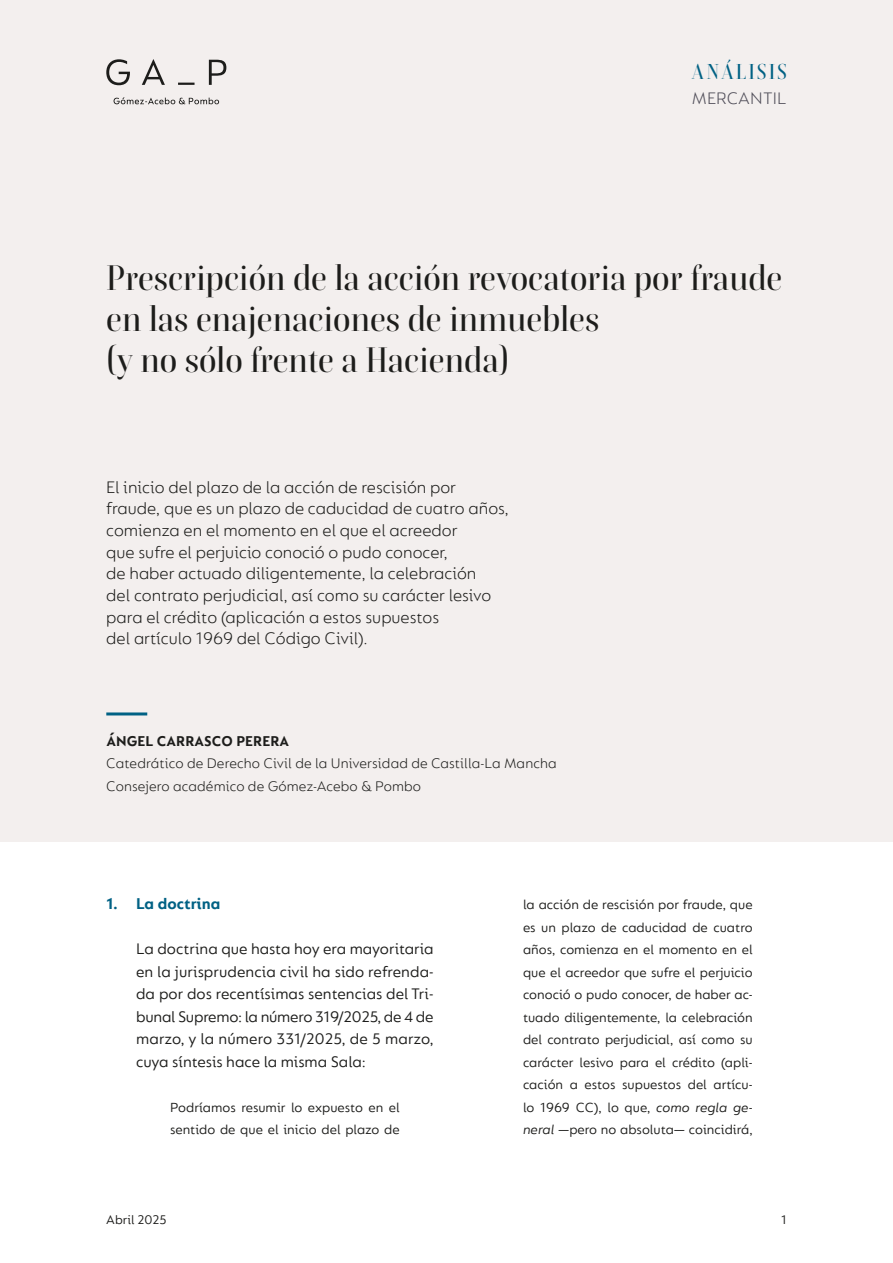
<style>
.page{position:relative;width:893px;height:1263px;background:#fff}
.page>*{position:absolute;margin:0;border:0;box-sizing:border-box;transform-origin:0 0}
.t1{font:500 34.5px/41.4px "Boska";color:#1d1d1b}
.t2{font:500 21px "Boska";letter-spacing:.1em;color:#006184}
.t3{font:300 18px/21.6px "FS Lucas";color:#1d1d1b}
.t4{font:300 18px "FS Lucas";letter-spacing:.01em;color:#504e59}
.t5{font:16.5px/22.5px "FS Lucas";color:#1d1d1b;text-align:justify}
.t6{font:700 16.5px "FS Lucas";color:#006184}
.t7{font:300 15px/22.5px "FS Lucas";letter-spacing:.01em;color:#1d1d1b}
.t8{font:700 15px "FS Lucas";letter-spacing:.01em;color:#1d1d1b}
.t9{font:14.25px/22.5px "FS Lucas";color:#1d1d1b}
.t10{font:13.5px "FS Lucas";color:#1d1d1b}
.s1{font-style:italic}
</style>
<div class="page">
<div style="left:0;top:0;width:893px;height:842px;background:#f3efee"></div>
<hr style="left:106px;top:712px;width:41px;height:3px;background:#006184">
<svg style="left:106px;top:59px;width:120px;height:45px"></svg>
<h2 class="t2" style="left:692px;top:59px;width:97px">ANÁLISIS</h2>
<p class="t4" style="left:692px;top:88px;width:96px">MERCANTIL</p>
<h1 class="t1" style="left:106px;top:257px;width:678px">Prescripción de la acción revocatoria por fraude en las enajenaciones de inmuebles<br>(y no sólo frente a Hacienda)</h1>
<p class="t3" style="left:106px;top:476px;width:404px">El inicio del plazo de la acción de rescisión por fraude, que es un plazo de caducidad de cuatro años, comienza en el momento en el que el acreedor<br>que sufre el perjuicio conoció o pudo conocer,<br>de haber actuado diligentemente, la celebración<br>del contrato perjudicial, así como su carácter lesivo para el crédito (aplicación a estos supuestos<br>del artículo 1969 del Código Civil).</p>
<p class="t8" style="left:106px;top:732px;width:184px">ÁNGEL CARRASCO PERERA</p>
<p class="t7" style="left:106px;top:752px;width:452px">Catedrático de Derecho Civil de la Universidad de Castilla-La Mancha<br>Consejero académico de Gómez-Acebo &amp; Pombo</p>
<p class="t6" style="left:106px;top:894px;width:116px">1. La doctrina</p>
<p class="t5" style="left:136px;top:937px;width:299px">La doctrina que hasta hoy era mayoritaria en la jurisprudencia civil ha sido refrenda&shy;da por dos recentísimas sentencias del Tri&shy;bunal Supremo: la número 319/2025, de 4 de marzo, y la número 331/2025, de 5 marzo, cuya síntesis hace la misma Sala:</p>
<p class="t9" style="left:170px;top:1095px;width:231px">Podríamos resumir lo expuesto en el sentido de que el inicio del plazo de</p>
<p class="t9" style="left:523px;top:893px;width:231px;text-align:justify">la acción de rescisión por fraude, que es un plazo de caducidad de cuatro años, comienza en el momento en el que el acreedor que sufre el perjuicio conoció o pudo conocer, de haber ac&shy;tuado diligentemente, la celebración del contrato perjudicial, así como su carácter lesivo para el crédito (apli&shy;cación a estos supuestos del artícu&shy;lo 1969 CC), lo que, <span class="s1">como regla ge&shy;neral</span> —pero no absoluta— coincidirá,</p>
<p class="t10" style="left:106px;top:1212px;width:62px">Abril 2025</p>
<p class="t10" style="left:781px;top:1212px;width:7px">1</p>
</div>
